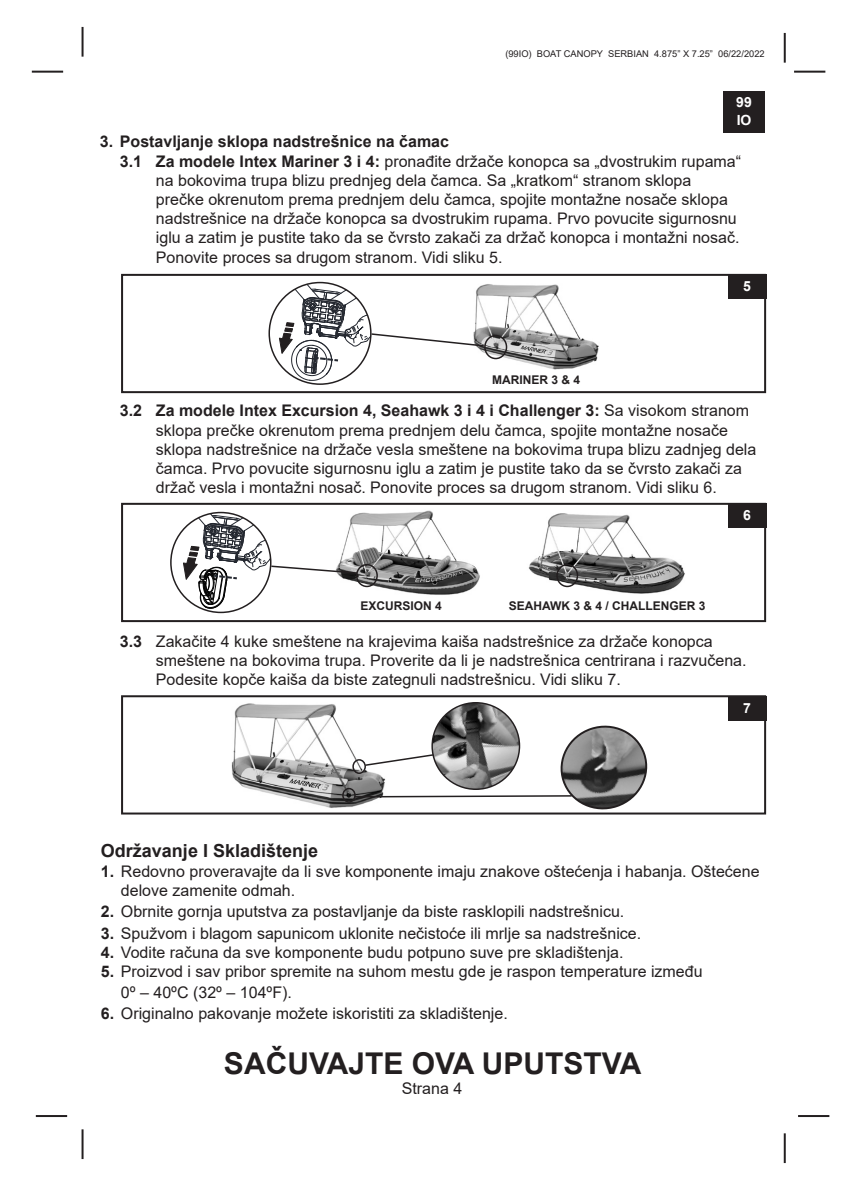
<style>
.page{position:relative;width:862px;height:1191px;background:#fff}
.page>*{position:absolute;margin:0;border:0;box-sizing:border-box;transform-origin:0 0}
.t1{font:700 30px "Arial";color:#231f20}
.Paragraph_Style3{font:700 18px "Arial";color:#231f20}
.Paragraph_Style3-2{font:16px/19.2px "Arial";color:#231f20}
.Paragraph_Style30{font:16px/19.2px "Arial";color:#231f20}
.Paragraph_Style6{font:16px "Arial";color:#231f20}
.Paragraph_Style31{font:16px "Arial";color:#231f20}
.Paragraph_Style32{font:16px "Arial";color:#231f20}
.Paragraph_Style3-3{font:700 16px "Arial";color:#231f20}
.Paragraph_Style3-4{font:700 14px/18px "Arial";color:#fff}
.Paragraph_Style3-5{font:700 12px "Arial";color:#231f20}
.t2{font:9.2px "Arial";color:#231f20}
.s1{font-weight:700}
</style>
<div class="page">
<hr style="left:32px;top:71px;width:31px;height:2px;background:#231f20">
<hr style="left:36px;top:1115px;width:31px;height:2px;background:#231f20">
<hr style="left:794px;top:71px;width:31px;height:2px;background:#231f20">
<hr style="left:784px;top:33px;width:2px;height:30px;background:#231f20">
<hr style="left:798px;top:1115px;width:31px;height:2px;background:#231f20">
<hr style="left:82px;top:27px;width:2px;height:30px;background:#231f20">
<hr style="left:82px;top:1129px;width:2px;height:30px;background:#231f20">
<hr style="left:784px;top:1133px;width:2px;height:30px;background:#231f20">
<div style="left:723px;top:92px;width:41px;height:41px;background:#231f20"></div>
<div style="left:728px;top:275px;width:38px;height:24px;background:#231f20"></div>
<div style="left:121px;top:274px;width:645px;height:119px;border:2px solid #231f20"></div>
<img style="left:485px;top:284px;width:114px;height:86px">
<div style="left:484px;top:335px;width:23px;height:24px;border:2px solid #231f20;border-radius:50%"></div>
<svg style="left:271px;top:282px;width:214px;height:102px"></svg>
<div style="left:268px;top:282px;width:103px;height:103px;border:2px solid #231f20;border-radius:50%"></div>
<div style="left:728px;top:504px;width:38px;height:24px;background:#231f20"></div>
<div style="left:121px;top:503px;width:645px;height:119px;border:2px solid #231f20"></div>
<img style="left:359px;top:510px;width:121px;height:85px">
<img style="left:528px;top:513px;width:157px;height:81px">
<div style="left:356px;top:564px;width:22px;height:23px;border:2px solid #231f20;border-radius:50%"></div>
<svg style="left:171px;top:512px;width:188px;height:100px"></svg>
<div style="left:556px;top:564px;width:22px;height:23px;border:2px solid #231f20;border-radius:50%"></div>
<div style="left:728px;top:696px;width:38px;height:24px;background:#231f20"></div>
<div style="left:121px;top:695px;width:645px;height:119px;border:2px solid #231f20"></div>
<img style="left:231px;top:703px;width:122px;height:105px">
<div style="left:342px;top:788px;width:14px;height:14px;border:2px solid #231f20;border-radius:50%"></div>
<div style="left:352px;top:759px;width:14px;height:15px;border:2px solid #231f20;border-radius:50%"></div>
<img style="left:439px;top:702px;width:74px;height:19px">
<svg style="left:353px;top:721px;width:298px;height:92px"></svg>
<p class="t2" style="left:505px;top:48px;width:261px">(99IO) BOAT CANOPY SERBIAN 4.875” X 7.25” 06/22/2022</p>
<p class="Paragraph_Style3-4" style="left:736px;top:93px;width:17px">99<br>IO</p>
<p class="Paragraph_Style3-3" style="left:100px;top:130px;width:351px">3. Postavljanje sklopa nadstrešnice na čamac</p>
<p class="Paragraph_Style3-2" style="left:156px;top:151px;width:587px;text-indent:-36px"><span class="s1">3.1 Za modele Intex Mariner 3 i 4:</span> pronađite držače konopca sa „dvostrukim rupama“ na bokovima trupa blizu prednjeg dela čamca. Sa „kratkom“ stranom sklopa prečke okrenutom prema prednjem delu čamca, spojite montažne nosače sklopa nadstrešnice na držače konopca sa dvostrukim rupama. Prvo povucite sigurnosnu iglu a zatim je pustite tako da se čvrsto zakači za držač konopca i montažni nosač.<br>Ponovite proces sa drugom stranom. Vidi sliku 5.</p>
<p class="Paragraph_Style3-5" style="left:492px;top:371px;width:90px">MARINER 3 &amp; 4</p>
<p class="Paragraph_Style3-4" style="left:743px;top:278px;width:9px">5</p>
<p class="Paragraph_Style3-2" style="left:156px;top:401px;width:602px;text-indent:-36px"><span class="s1">3.2 Za modele Intex Excursion 4, Seahawk 3 i 4 i Challenger 3:</span> Sa visokom stranom sklopa prečke okrenutom prema prednjem delu čamca, spojite montažne nosače sklopa nadstrešnice na držače vesla smeštene na bokovima trupa blizu zadnjeg dela čamca. Prvo povucite sigurnosnu iglu a zatim je pustite tako da se čvrsto zakači za držač vesla i montažni nosač. Ponovite proces sa drugom stranom. Vidi sliku 6.</p>
<p class="Paragraph_Style3-5" style="left:360px;top:598px;width:83px">EXCURSION 4</p>
<p class="Paragraph_Style3-5" style="left:509px;top:598px;width:198px">SEAHAWK 3 &amp; 4 / CHALLENGER 3</p>
<p class="Paragraph_Style3-4" style="left:743px;top:506px;width:9px">6</p>
<p class="Paragraph_Style3-2" style="left:156px;top:631px;width:592px;text-indent:-36px"><span class="s1">3.3</span> Zakačite 4 kuke smeštene na krajevima kaiša nadstrešnice za držače konopca smeštene na bokovima trupa. Proverite da li je nadstrešnica centrirana i razvučena.<br>Podesite kopče kaiša da biste zategnuli nadstrešnicu. Vidi sliku 7.</p>
<p class="Paragraph_Style3-4" style="left:743px;top:699px;width:9px">7</p>
<p class="Paragraph_Style3" style="left:101px;top:838px;width:219px">Održavanje I Skladištenje</p>
<p class="Paragraph_Style30" style="left:121px;top:861px;width:640px;text-indent:-20px"><span class="s1">1.</span> Redovno proveravajte da li sve komponente imaju znakove oštećenja i habanja. Oštećene delove zamenite odmah.</p>
<p class="Paragraph_Style6" style="left:101px;top:900px;width:525px"><span class="s1">2.</span> Obrnite gornja uputstva za postavljanje da biste rasklopili nadstrešnicu.</p>
<p class="Paragraph_Style3-2" style="left:101px;top:923px;width:542px"><span class="s1">3.</span> Spužvom i blagom sapunicom uklonite nečistoće ili mrlje sa nadstrešnice.</p>
<p class="Paragraph_Style31" style="left:101px;top:941px;width:524px"><span class="s1">4.</span> Vodite računa da sve komponente budu potpuno suve pre skladištenja.</p>
<p class="Paragraph_Style30" style="left:101px;top:961px;width:603px"><span class="s1">5.</span> Proizvod i sav pribor spremite na suhom mestu gde je raspon temperature između</p>
<p class="Paragraph_Style30" style="left:121px;top:982px;width:172px">0º – 40ºC (32º – 104ºF).</p>
<p class="Paragraph_Style32" style="left:101px;top:1002px;width:408px"><span class="s1">6.</span> Originalno pakovanje možete iskoristiti za skladištenje.</p>
<h1 class="t1" style="left:224px;top:1042px;width:419px">SAČUVAJTE OVA UPUTSTVA</h1>
<p class="Paragraph_Style3-2" style="left:402px;top:1079px;width:62px">Strana 4</p>
</div>
